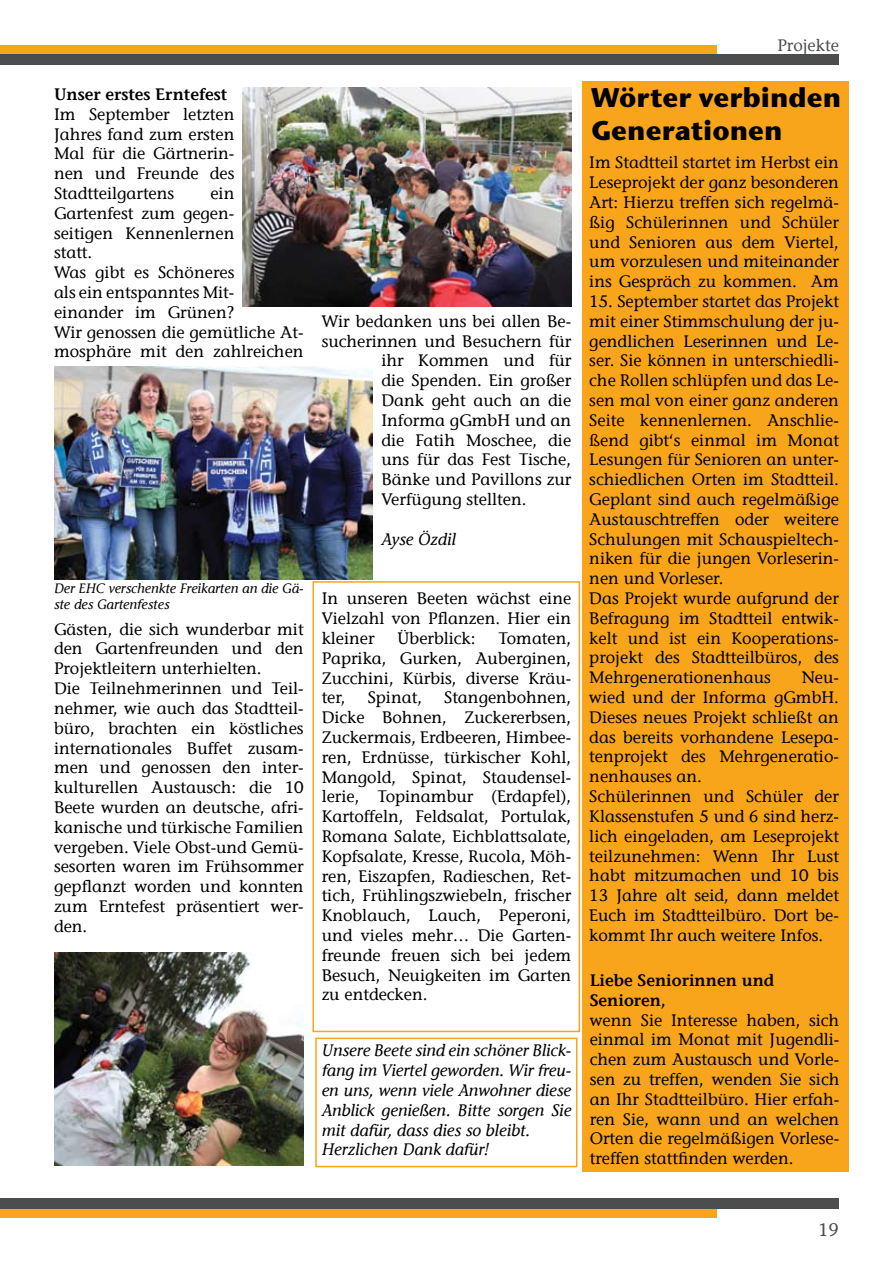
<style>
.page{position:relative;width:893px;height:1263px;background:#fff}
.page>*{position:absolute;margin:0;border:0;box-sizing:border-box;transform-origin:0 0}
.t1{font:700 27px/32.4px "Stone Sans ITC Std";color:#000}
.t2{font:18px "Stone Informal";color:#4c4d4f}
.t3{font:16.5px/19.8px "Stone Informal";color:#000;text-align:justify}
.t4{font:italic 16.5px/19.8px "Stone Informal";color:#000}
.t5{font:600 16.5px/19.8px "Stone Informal";color:#000}
.t6{font:16.5px "Stone Informal";color:#4c4d4f}
.t7{font:italic 13.5px/16.2px "Stone Informal";color:#000}
</style>
<div class="page">
<div style="left:0;top:54px;width:839px;height:10px;background:#4c4d4f"></div>
<div style="left:0;top:45px;width:717px;height:9px;background:#f9a51b"></div>
<div style="left:0;top:1198px;width:839px;height:11px;background:#4c4d4f"></div>
<div style="left:0;top:1209px;width:717px;height:9px;background:#f9a51b"></div>
<div style="left:582px;top:81px;width:266px;height:1090px;background:#f9a51b"></div>
<div style="left:315px;top:1037px;width:262px;height:130px;border:2px solid #f9a51b"></div>
<div style="left:312px;top:581px;width:268px;height:451px;border:2px solid #f9a51b"></div>
<img style="left:54px;top:952px;width:250px;height:213px">
<img style="left:54px;top:367px;width:319px;height:212px">
<img style="left:243px;top:87px;width:328px;height:219px">
<p class="t5" style="left:54px;top:84px;width:175px">Unser erstes Erntefest</p>
<p class="t3" style="left:54px;top:104px;width:182px">Im September letzten Jahres fand zum ersten Mal für die Gärtnerin&shy;nen und Freunde des Stadtteilgartens</p>
<p class="t3" style="left:54px;top:183px;width:251px;text-align:left;text-indent:156px">ein<br>Gartenfest zum gegen-<br>seitigen Kennenlernen<br>statt.<br>Was gibt es Schöneres<br>als ein entspanntes Mit&shy;einander im Grünen?<br>Wir genossen die gemütliche At&shy;mosphäre mit den zahlreichen</p>
<p class="t7" style="left:54px;top:580px;width:251px">Der EHC verschenkte Freikarten an die Gä&shy;ste des Gartenfestes</p>
<p class="t3" style="left:54px;top:619px;width:251px;text-align:left">Gästen, die sich wunderbar mit den Gartenfreunden und den<br>Projektleitern unterhielten.<br>Die Teilnehmerinnen und Teil&shy;nehmer, wie auch das Stadtteil&shy;büro, brachten ein köstliches internationales Buffet zusam&shy;men und genossen den inter&shy;kulturellen Austausch: die 10<br>Beete wurden an deutsche, afri&shy;kanische und türkische Familien vergeben. Viele Obst-und Gemü&shy;sesorten waren im Frühsommer gepflanzt worden und konnten zum Erntefest präsentiert wer&shy;den.</p>
<p class="t3" style="left:322px;top:311px;width:251px">Wir bedanken uns bei allen Be-</p>
<p class="t3" style="left:322px;top:331px;width:251px">sucherinnen und Besuchern für</p>
<p class="t3" style="left:381px;top:351px;width:191px">ihr Kommen und für</p>
<p class="t3" style="left:381px;top:371px;width:191px">die Spenden. Ein großer</p>
<p class="t3" style="left:381px;top:390px;width:191px">Dank geht auch an die</p>
<p class="t3" style="left:381px;top:410px;width:191px">Informa gGmbH und an</p>
<p class="t3" style="left:381px;top:430px;width:191px">die Fatih Moschee, die</p>
<p class="t3" style="left:381px;top:450px;width:191px">uns für das Fest Tische,</p>
<p class="t3" style="left:381px;top:470px;width:191px">Bänke und Pavillons zur</p>
<p class="t3" style="left:381px;top:489px;width:147px">Verfügung stellten.</p>
<p class="t4" style="left:381px;top:529px;width:76px">Ayse Özdil</p>
<p class="t3" style="left:322px;top:589px;width:251px">In unseren Beeten wächst eine Vielzahl von Pflanzen. Hier ein kleiner</p>
<p class="t3" style="left:398px;top:628px;width:79px">Überblick:</p>
<p class="t3" style="left:322px;top:628px;width:251px;text-indent:177px">Tomaten, Paprika, Gurken, Auberginen, Zucchini, Kürbis, diverse Kräu&shy;ter,</p>
<p class="t3" style="left:322px;top:688px;width:251px;text-indent:122px">Stangenbohnen, Dicke Bohnen, Zuckererbsen, Zuckermais, Erdbeeren, Himbee&shy;ren, Erdnüsse, türkischer Kohl, Mangold, Spinat, Staudensel&shy;lerie, Topinambur (Erdapfel), Kartoffeln, Feldsalat, Portulak, Romana Salate, Eichblattsalate, Kopfsalate, Kresse, Rucola, Möh&shy;ren, Eiszapfen, Radieschen, Ret&shy;tich, Frühlingszwiebeln, frischer Knoblauch, Lauch, Peperoni, und vieles mehr… Die Garten&shy;freunde freuen sich bei jedem Besuch, Neuigkeiten im Garten zu entdecken.</p>
<p class="t3" style="left:368px;top:688px;width:56px">Spinat,</p>
<p class="t4" style="left:322px;top:1041px;width:251px">Unsere Beete sind ein schöner Blick&shy;fang im Viertel geworden. Wir freu&shy;en uns, wenn viele Anwohner diese<br>Anblick genießen. Bitte sorgen Sie mit dafür, dass dies so bleibt.<br>Herzlichen Dank dafür!</p>
<p class="t6" style="left:777px;top:35px;width:63px">Projekte</p>
<h1 class="t1" style="left:591px;top:81px;width:252px">Wörter verbinden<br>Generationen</h1>
<p class="t3" style="left:589px;top:153px;width:251px">Im Stadtteil startet im Herbst ein Leseprojekt der ganz besonderen Art: Hierzu treffen sich regelmä&shy;ßig Schülerinnen und Schüler und Senioren aus dem Viertel, um vorzulesen und miteinander ins Gespräch zu kommen. Am</p>
<p class="t3" style="left:589px;top:291px;width:251px;text-align:left">15. September startet das Projekt mit einer Stimmschulung der ju&shy;gendlichen Leserinnen und Le&shy;ser. Sie können in unterschiedli&shy;che Rollen schlüpfen und das Le&shy;sen mal von einer ganz anderen<br>Seite kennenlernen. Anschlie&shy;ßend gibt‘s einmal im Monat<br>Lesungen für Senioren an unter&shy;schiedlichen Orten im Stadtteil.<br>Geplant sind auch regelmäßige<br>Austauschtreffen oder weitere<br>Schulungen mit Schauspieltech&shy;niken für die jungen Vorleserin&shy;nen und Vorleser.<br>Das Projekt wurde aufgrund der<br>Befragung im Stadtteil entwic&shy;kelt und ist ein Kooperations&shy;projekt des Stadtteilbüros, des<br>Mehrgenerationenhaus</p>
<p class="t3" style="left:589px;top:668px;width:251px;text-align:left;text-indent:212px">Neu&shy;wied und der Informa gGmbH.<br>Dieses neues Projekt schließt an das bereits vorhandene Lesepa&shy;tenprojekt des Mehrgeneratio&shy;nenhauses an.<br>Schülerinnen und Schüler der<br>Klassenstufen 5 und 6 sind herz&shy;lich eingeladen, am Leseprojekt teilzunehmen: Wenn Ihr Lust habt mitzumachen und 10 bis<br>13 Jahre alt seid, dann meldet<br>Euch im Stadtteilbüro. Dort be&shy;kommt Ihr auch weitere Infos.</p>
<p class="t5" style="left:590px;top:970px;width:186px">Liebe Seniorinnen und<br>Senioren,</p>
<p class="t3" style="left:590px;top:1010px;width:251px">wenn Sie Interesse haben, sich einmal im Monat mit Jugendli&shy;chen zum Austausch und Vorle&shy;sen zu treffen, wenden Sie sich an Ihr Stadtteilbüro. Hier erfah&shy;ren Sie, wann und an welchen Orten die regelmäßigen Vorlese&shy;treffen stattfinden werden.</p>
<p class="t2" style="left:818px;top:1219px;width:20px">19</p>
</div>
